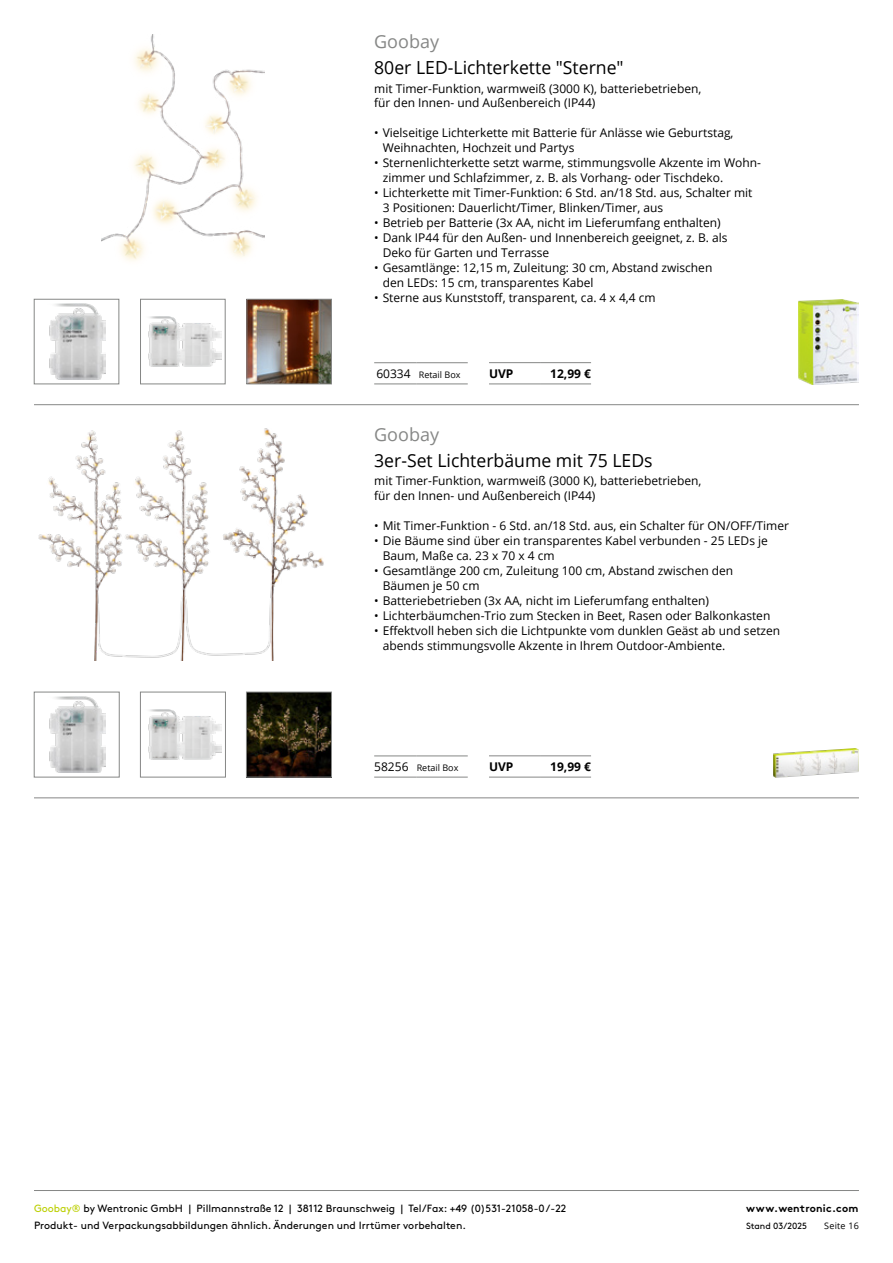
<style>
.page{position:relative;width:893px;height:1263px;background:#fff}
.page>*{position:absolute;margin:0;border:0;box-sizing:border-box;transform-origin:0 0}
.t1{font:18px "Open Sans";color:#000}
.t2{font:18px "Open Sans";color:#868786}
.t3{font:12px/15px "Open Sans";color:#000}
.t4{font:700 12px "Open Sans";color:#000}
.t5{font:10.5px/16.8px "Brown";color:#000}
.t6{font:700 10.5px "Brown";letter-spacing:.025em;color:#000}
.t7{font:9px "Open Sans";color:#000}
.t8{font:9px "Brown";color:#000}
.s1{font-size:12px}
.s2{color:#bbcf00}
</style>
<div class="page">
<hr style="left:34px;top:1190px;width:825px;height:1px;background:#868786">
<hr style="left:34px;top:404px;width:825px;height:1px;background:#868786">
<hr style="left:34px;top:798px;width:825px;height:1px;background:#868786">
<img style="left:248px;top:694px;width:82px;height:81px">
<div style="left:246px;top:692px;width:86px;height:85px;border:1px solid #868786"></div>
<img style="left:49px;top:696px;width:57px;height:77px">
<div style="left:34px;top:692px;width:85px;height:85px;border:1px solid #868786"></div>
<img style="left:148px;top:709px;width:73px;height:51px">
<div style="left:140px;top:692px;width:86px;height:85px;border:1px solid #868786"></div>
<img style="left:39px;top:428px;width:285px;height:233px">
<hr style="left:374px;top:756px;width:43px;height:1px;background:#868786">
<hr style="left:374px;top:777px;width:43px;height:1px;background:#868786">
<hr style="left:417px;top:756px;width:51px;height:1px;background:#868786">
<hr style="left:417px;top:777px;width:51px;height:1px;background:#868786">
<img style="left:774px;top:749px;width:85px;height:28px">
<hr style="left:374px;top:362px;width:43px;height:1px;background:#868786">
<hr style="left:417px;top:362px;width:51px;height:1px;background:#868786">
<hr style="left:374px;top:384px;width:43px;height:1px;background:#868786">
<hr style="left:417px;top:384px;width:51px;height:1px;background:#868786">
<img style="left:101px;top:34px;width:163px;height:227px">
<img style="left:249px;top:301px;width:81px;height:81px">
<div style="left:247px;top:299px;width:85px;height:85px;border:1px solid #868786"></div>
<img style="left:798px;top:299px;width:61px;height:85px">
<img style="left:49px;top:303px;width:56px;height:77px">
<div style="left:34px;top:299px;width:85px;height:85px;border:1px solid #868786"></div>
<img style="left:148px;top:316px;width:73px;height:51px">
<div style="left:140px;top:299px;width:85px;height:85px;border:1px solid #868786"></div>
<hr style="left:489px;top:755px;width:51px;height:1px;background:#868786">
<hr style="left:540px;top:755px;width:51px;height:1px;background:#868786">
<hr style="left:489px;top:777px;width:51px;height:1px;background:#868786">
<hr style="left:540px;top:777px;width:51px;height:1px;background:#868786">
<hr style="left:489px;top:362px;width:51px;height:1px;background:#868786">
<hr style="left:540px;top:362px;width:51px;height:1px;background:#868786">
<hr style="left:489px;top:384px;width:51px;height:1px;background:#868786">
<hr style="left:540px;top:384px;width:51px;height:1px;background:#868786">
<h1 class="t2" style="left:374px;top:29px;width:66px">Goobay</h1>
<h1 class="t1" style="left:374px;top:55px;width:251px">80er LED-Lichterkette "Sterne"</h1>
<p class="t3" style="left:374px;top:81px;width:329px;line-height:14.4px">mit Timer-Funktion, warmweiß (3000 K), batteriebetrieben, für den Innen- und Außenbereich (IP44)</p>
<p class="t3" style="left:383px;top:125px;width:352px;text-indent:-9px">• Vielseitige Lichterkette mit Batterie für Anlässe wie Geburtstag,<br>Weihnachten, Hochzeit und Partys</p>
<p class="t3" style="left:383px;top:155px;width:380px;text-indent:-9px">• Sternenlichterkette setzt warme, stimmungsvolle Akzente im Wohn&shy;zimmer und Schlafzimmer, z. B. als Vorhang- oder Tischdeko.</p>
<p class="t3" style="left:383px;top:185px;width:371px;text-indent:-9px">• Lichterkette mit Timer-Funktion: 6 Std. an/18 Std. aus, Schalter mit<br>3 Positionen: Dauerlicht/Timer, Blinken/Timer, aus</p>
<p class="t3" style="left:374px;top:215px;width:348px">• Betrieb per Batterie (3x AA, nicht im Lieferumfang enthalten)</p>
<p class="t3" style="left:383px;top:230px;width:346px;text-indent:-9px">• Dank IP44 für den Außen- und Innenbereich geeignet, z. B. als<br>Deko für Garten und Terrasse</p>
<p class="t3" style="left:383px;top:260px;width:331px;text-indent:-9px">• Gesamtlänge: 12,15 m, Zuleitung: 30 cm, Abstand zwischen den LEDs: 15 cm, transparentes Kabel</p>
<p class="t3" style="left:374px;top:290px;width:283px">• Sterne aus Kunststoff, transparent, ca. 4 x 4,4 cm</p>
<p class="t7" style="left:376px;top:368px;width:86px"><span class="s1">60334</span> Retail Box</p>
<p class="t4" style="left:489px;top:365px;width:26px">UVP</p>
<p class="t4" style="left:550px;top:365px;width:42px">12,99 €</p>
<h1 class="t2" style="left:374px;top:422px;width:66px">Goobay</h1>
<h1 class="t1" style="left:374px;top:448px;width:280px">3er-Set Lichterbäume mit 75 LEDs</h1>
<p class="t3" style="left:374px;top:473px;width:329px;line-height:14.4px">mit Timer-Funktion, warmweiß (3000 K), batteriebetrieben, für den Innen- und Außenbereich (IP44)</p>
<p class="t3" style="left:374px;top:517px;width:416px">• Mit Timer-Funktion - 6 Std. an/18 Std. aus, ein Schalter für ON/OFF/Timer</p>
<p class="t3" style="left:383px;top:532px;width:387px;text-indent:-9px">• Die Bäume sind über ein transparentes Kabel verbunden - 25 LEDs je<br>Baum, Maße ca. 23 x 70 x 4 cm</p>
<p class="t3" style="left:383px;top:562px;width:352px;text-indent:-9px">• Gesamtlänge 200 cm, Zuleitung 100 cm, Abstand zwischen den<br>Bäumen je 50 cm</p>
<p class="t3" style="left:374px;top:592px;width:336px">• Batteriebetrieben (3x AA, nicht im Lieferumfang enthalten)</p>
<p class="t3" style="left:374px;top:607px;width:398px">• Lichterbäumchen-Trio zum Stecken in Beet, Rasen oder Balkonkasten</p>
<p class="t3" style="left:383px;top:622px;width:399px;text-indent:-9px">• Effektvoll heben sich die Lichtpunkte vom dunklen Geäst ab und setzen abends stimmungsvolle Akzente in Ihrem Outdoor-Ambiente.</p>
<p class="t7" style="left:374px;top:762px;width:86px"><span class="s1">58256</span> Retail Box</p>
<p class="t4" style="left:489px;top:758px;width:26px">UVP</p>
<p class="t4" style="left:550px;top:758px;width:42px">19,99 €</p>
<p class="t5" style="left:34px;top:1199px;width:534px"><span class="s2">Goobay®</span> by Wentronic GmbH | Pillmannstraße 12 | 38112 Braunschweig | Tel/Fax: +49 (0)531-21058-0 /-22<br>Produkt- und Verpackungsabbildungen ähnlich. Änderungen und Irrtümer vorbehalten.</p>
<p class="t6" style="left:746px;top:1199px;width:114px">www.wentronic.com</p>
<p class="t8" style="left:746px;top:1219px;width:62px">Stand 03/2025</p>
<p class="t7" style="left:824px;top:1219px;width:36px">Seite 16</p>
</div>
